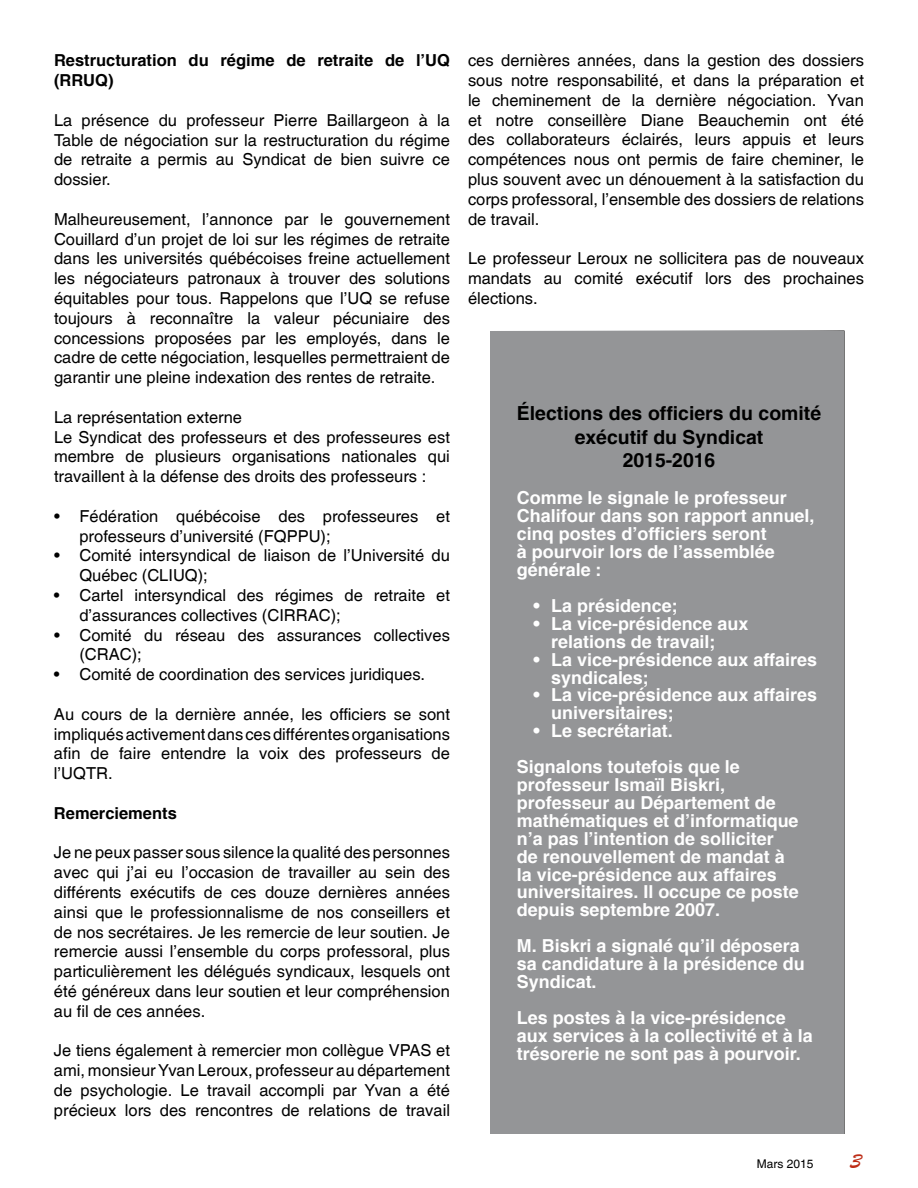
<style>
.page{position:relative;width:918px;height:1188px;background:#fff}
.page>*{position:absolute;margin:0;border:0;box-sizing:border-box;transform-origin:0 0}
.t1{font:22.5px "Brush Script";color:#bd2c16}
.t2{font:19.35px/23.2px "Sans BOLD";color:#000;text-align:center}
.t3{font:17.85px/17.9px "Sans BOLD";color:#fff}
.t4{font:16.5px/19.8px "Sans";color:#000;text-align:justify}
.t5{font:16.5px/19.8px "Sans BOLD";color:#000}
.t6{font:12px "Sans";color:#000}
</style>
<div class="page">
<div style="left:489px;top:330px;width:356px;height:804px;background:#949597"></div>
<p class="t5" style="left:54px;top:50px;width:397px">Restructuration du régime de retraite de l’UQ (RRU</p>
<p class="t5" style="left:95px;top:70px;width:20px">Q)</p>
<p class="t4" style="left:54px;top:110px;width:398px">La présence du professeur Pierre Baillargeon à la Table de négociation sur la restructuration du régime de retraite a permis au Syndicat de bien suivre ce dossier.</p>
<p class="t4" style="left:54px;top:209px;width:397px">Malheureusement, l’annonce par le gouvernement Couillard d’un projet de loi sur les régimes de retraite dans les universités québécoises freine actuellement les négociateurs patronaux à trouver des solutions équitables pour tous. Rappelons que l’UQ se refuse toujours à reconnaître la valeur pécuniaire des concessions proposées par les employés, dans le cadre de cette négociation, lesquelles permettraient de garantir une pleine indexation des rentes de retraite.</p>
<p class="t4" style="left:54px;top:407px;width:397px;text-align:left">La représentation externe<br>Le Syndicat des professeurs et des professeures est membre de plusieurs organisations nationales qui travaillent à la défense des droits des professeurs :</p>
<p class="t4" style="left:79px;top:506px;width:372px;text-indent:-25px">• Fédération québécoise des professeures et professeurs d’université (FQPPU);</p>
<p class="t4" style="left:79px;top:546px;width:372px;text-indent:-25px">• Comité intersyndical de liaison de l’Université du<br>Québec (CLIUQ);</p>
<p class="t4" style="left:79px;top:585px;width:372px;text-indent:-26px">• Cartel intersyndical des régimes de retraite et d’assurances collectives (CIRRAC);</p>
<p class="t4" style="left:79px;top:625px;width:372px;text-indent:-25px">• Comité du réseau des assurances collectives (CRAC);</p>
<p class="t4" style="left:54px;top:664px;width:373px">• Comité de coordination des services juridiques.</p>
<p class="t4" style="left:54px;top:704px;width:398px">Au cours de la dernière année, les officiers se sont impliqués activement dans ces différentes organisations afin de faire entendre la voix des professeurs de l’UQTR.</p>
<p class="t5" style="left:54px;top:803px;width:124px">Remerciements</p>
<p class="t4" style="left:54px;top:843px;width:398px">Je ne peux passer sous silence la qualité des personnes avec qui j’ai eu l’occasion de travailler au sein des différents exécutifs de ces douze dernières années ainsi que le professionnalisme de nos conseillers et de nos secrétaires. Je les remercie de leur soutien. Je remercie aussi l’ensemble du corps professoral, plus particulièrement les délégués syndicaux, lesquels ont été généreux dans leur soutien et leur compréhension au fil de ces années.</p>
<p class="t4" style="left:54px;top:1041px;width:398px">Je tiens également à remercier mon collègue VPAS et ami, monsieur Yvan Leroux, professeur au département de psychologie. Le travail accompli par Yvan a été précieux lors des rencontres de relations de travail</p>
<p class="t4" style="left:468px;top:50px;width:398px">ces dernières années, dans la gestion des dossiers sous notre responsabilité, et dans la préparation et le cheminement de la dernière négociation. Yvan et notre conseillère Diane Beauchemin ont été des collaborateurs éclairés, leurs appuis et leurs compétences nous ont permis de faire cheminer, le plus souvent avec un dénouement à la satisfaction du corps professoral, l’ensemble des dossiers de relations de travail.</p>
<p class="t4" style="left:468px;top:248px;width:398px">Le professeur Leroux ne sollicitera pas de nouveaux mandats au comité exécutif lors des prochaines élections.</p>
<p class="t2" style="left:517px;top:402px;width:306px">Élections des officiers du comité exécutif du Syndicat<br>2015-2016</p>
<p class="t3" style="left:517px;top:489px;width:299px">Comme le signale le professeur<br>Chalifour dans son rapport annuel, cinq postes d’officiers seront<br>à pourvoir lors de l’assemblée générale :</p>
<p class="t3" style="left:533px;top:596px;width:146px">• La présidence;</p>
<p class="t3" style="left:551px;top:614px;width:199px;text-indent:-18px">• La vice-présidence aux relations de travail;</p>
<p class="t3" style="left:551px;top:650px;width:267px;text-indent:-18px">• La vice-présidence aux affaires syndicales;</p>
<p class="t3" style="left:551px;top:686px;width:267px;text-indent:-18px">• La vice-présidence aux affaires universitaires;</p>
<p class="t3" style="left:517px;top:713px;width:224px;line-height:35.8px;text-indent:16px">• Le secrétariat.<br>Signalons toutefois que le</p>
<p class="t3" style="left:517px;top:776px;width:283px">professeur Ismaïl Biskri, professeur au Département de mathématiques et d’informatique n’a pas l’intention de solliciter de renouvellement de mandat à la vice-présidence aux affaires universitaires. Il occupe ce poste depuis septembre 2007.</p>
<p class="t3" style="left:517px;top:937px;width:289px">M. Biskri a signalé qu’il déposera sa candidature à la présidence du<br>Syndicat.</p>
<p class="t3" style="left:517px;top:1008px;width:297px">Les postes à la vice-présidence aux services à la collectivité et à la trésorerie ne sont pas à pourvoir.</p>
<p class="t6" style="left:757px;top:1157px;width:58px">Mars 2015</p>
<h1 class="t1" style="left:850px;top:1147px;width:13px">3</h1>
</div>
